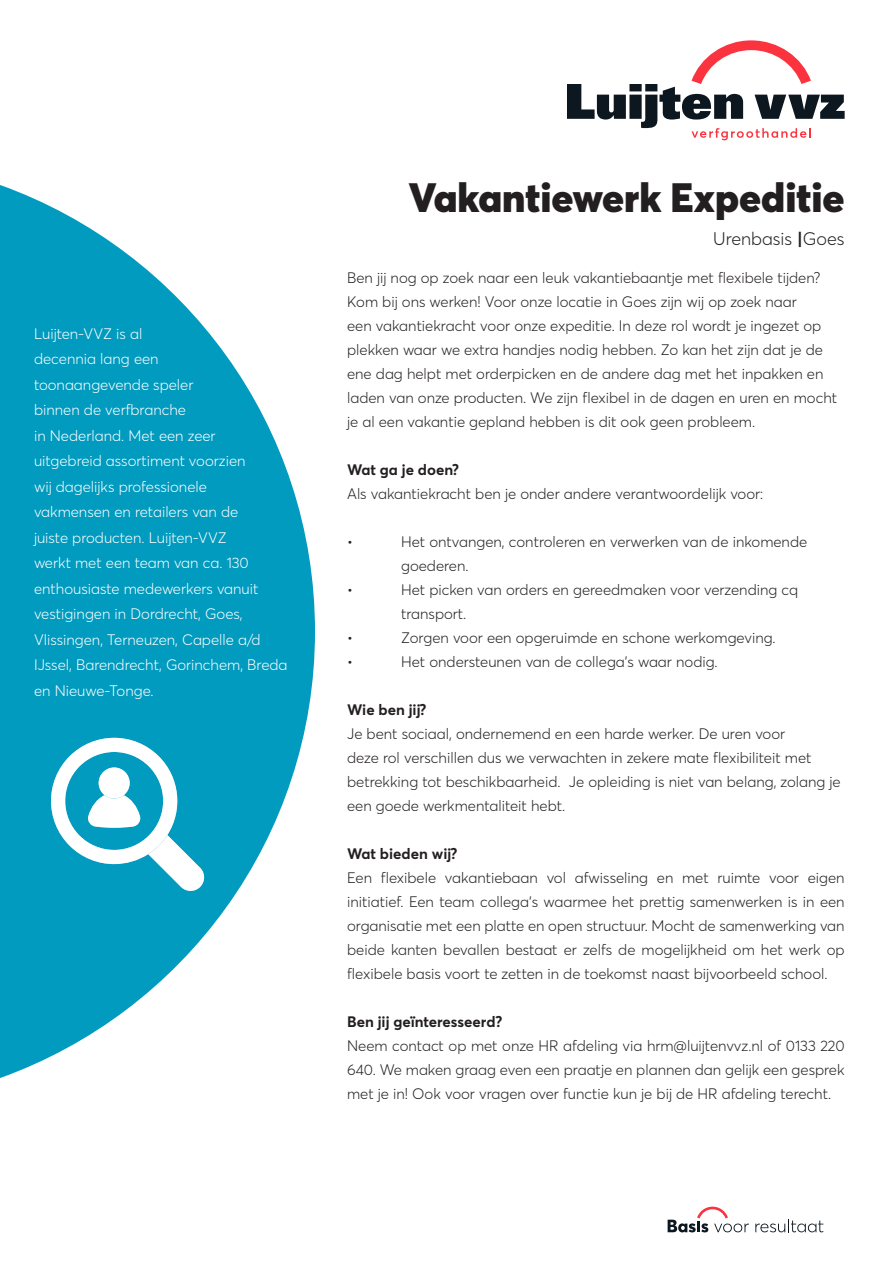
<style>
.page{position:relative;width:893px;height:1263px;background:#fff}
.page>*{position:absolute;margin:0;border:0;box-sizing:border-box;transform-origin:0 0}
.t1{font:900 40.5px "Averta Std";color:#231f20}
.t2{font:300 18px "Averta Std";color:#231f20}
.t3{font:300 15px/24px "Averta Std";color:#231f20}
.t4{font:300 15px/25.5px "Averta Std";color:#fff}
.t5{font:700 15px "Averta Std";color:#231f20}
.s1{font-weight:700}
</style>
<div class="page">
<svg style="left:0;top:185px;width:315px;height:893px;fill:#009bbf"></svg>
<svg style="left:567px;top:40px;width:278px;height:100px"></svg>
<svg style="left:755px;top:1219px;width:68px;height:13px"></svg>
<svg style="left:668px;top:1206px;width:81px;height:26px"></svg>
<svg style="left:45px;top:738px;width:160px;height:153px"></svg>
<p class="t4" style="left:34px;top:320px;width:255px">Luijten-VVZ is al<br>decennia lang een<br>toonaangevende speler<br>binnen de verfbranche<br>in Nederland. Met een zeer<br>uitgebreid assortiment voorzien<br>wij dagelijks professionele<br>vakmensen en retailers van de<br>juiste producten. Luijten-VVZ<br>werkt met een team van ca. 130 enthousiaste medewerkers vanuit vestigingen in Dordrecht, Goes,<br>Vlissingen, Terneuzen, Capelle a/d<br>IJssel, Barendrecht, Gorinchem, Breda en Nieuwe-Tonge.</p>
<h1 class="t1" style="left:409px;top:169px;width:437px">Vakantiewerk Expeditie</h1>
<p class="t2" style="left:713px;top:226px;width:133px">Urenbasis <span class="s1">|</span>Goes</p>
<p class="t3" style="left:347px;top:265px;width:492px">Ben jij nog op zoek naar een leuk vakantiebaantje met flexibele tijden?<br>Kom bij ons werken! Voor onze locatie in Goes zijn wij op zoek naar<br>een vakantiekracht voor onze expeditie. In deze rol wordt je ingezet op plekken waar we extra handjes nodig hebben. Zo kan het zijn dat je de ene dag helpt met orderpicken en de andere dag met het inpakken en laden van onze producten. We zijn flexibel in de dagen en uren en mocht je al een vakantie gepland hebben is dit ook geen probleem.</p>
<p class="t5" style="left:347px;top:459px;width:114px">Wat ga je doen?</p>
<p class="t3" style="left:347px;top:481px;width:418px">Als vakantiekracht ben je onder andere verantwoordelijk voor:</p>
<p class="t3" style="left:347px;top:529px;width:7px">•</p>
<p class="t3" style="left:401px;top:529px;width:408px">Het ontvangen, controleren en verwerken van de inkomende goederen.</p>
<p class="t3" style="left:347px;top:577px;width:7px">•</p>
<p class="t3" style="left:401px;top:577px;width:399px">Het picken van orders en gereedmaken voor verzending cq transport.</p>
<p class="t3" style="left:347px;top:625px;width:7px">•</p>
<p class="t3" style="left:401px;top:625px;width:376px">Zorgen voor een opgeruimde en schone werkomgeving.</p>
<p class="t3" style="left:347px;top:649px;width:7px">•</p>
<p class="t3" style="left:401px;top:649px;width:318px">Het ondersteunen van de collega’s waar nodig.</p>
<p class="t5" style="left:347px;top:699px;width:81px">Wie ben jij?</p>
<p class="t3" style="left:347px;top:721px;width:495px">Je bent sociaal, ondernemend en een harde werker. De uren voor<br>deze rol verschillen dus we verwachten in zekere mate flexibiliteit met betrekking tot beschikbaarheid. Je opleiding is niet van belang, zolang je een goede werkmentaliteit hebt.</p>
<p class="t5" style="left:347px;top:843px;width:112px">Wat bieden wij?</p>
<p class="t3" style="left:347px;top:865px;width:499px;text-align:justify">Een flexibele vakantiebaan vol afwisseling en met ruimte voor eigen initiatief. Een team collega’s waarmee het prettig samenwerken is in een organisatie met een platte en open structuur. Mocht de samenwerking van beide kanten bevallen bestaat er zelfs de mogelijkheid om het werk op flexibele basis voort te zetten in de toekomst naast bijvoorbeeld school.</p>
<p class="t5" style="left:347px;top:1011px;width:157px">Ben jij geïnteresseerd?</p>
<p class="t3" style="left:347px;top:1033px;width:499px;text-align:justify">Neem contact op met onze HR afdeling via hrm@luijtenvvz.nl of 0133 220<br>640. We maken graag even een praatje en plannen dan gelijk een gesprek met je in! Ook voor vragen over functie kun je bij de HR afdeling terecht.</p>
</div>
